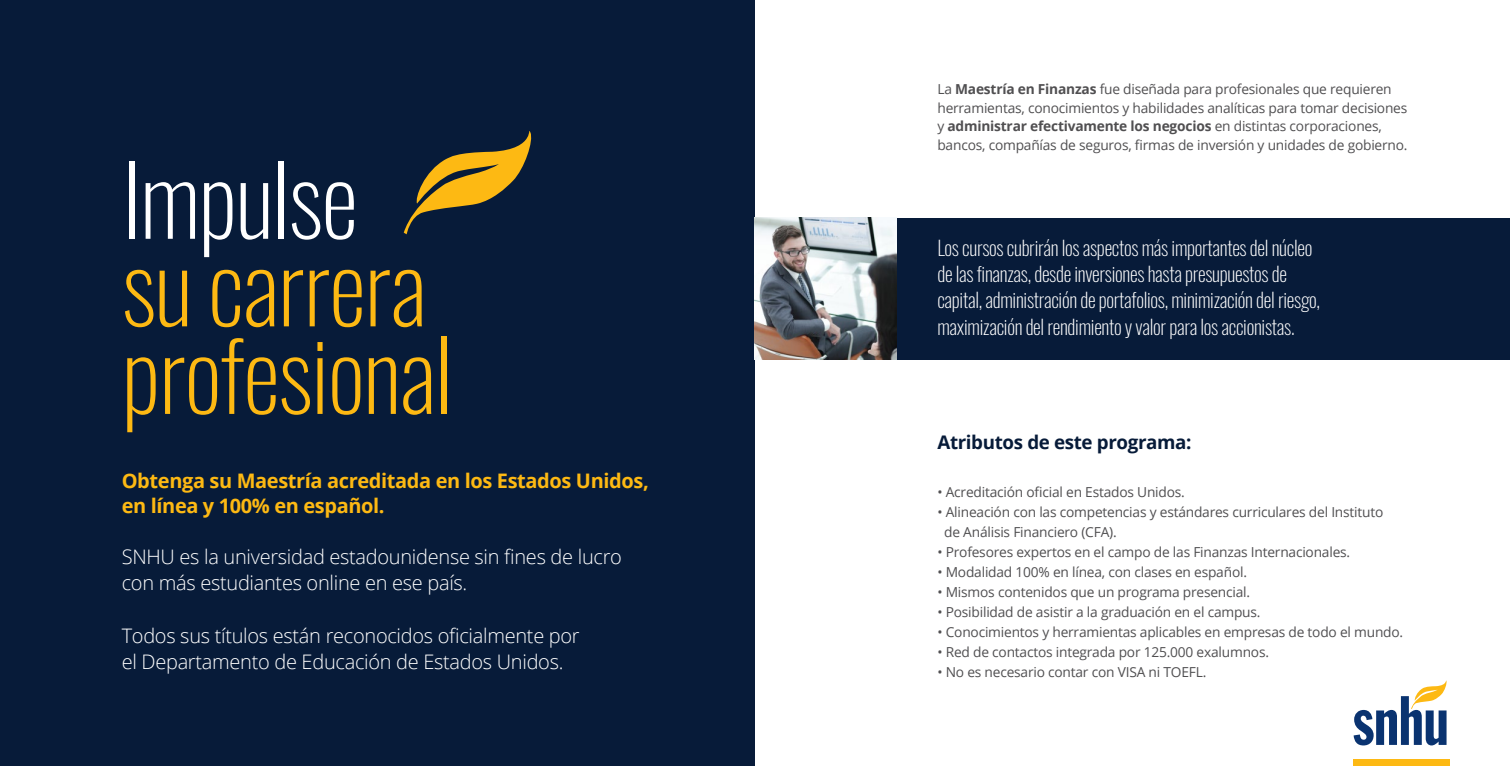
<style>
.page{position:relative;width:1510px;height:766px;background:#fff}
.page>*{position:absolute;margin:0;border:0;box-sizing:border-box;transform-origin:0 0}
.t1{font:200 96.25px/87.5px "Oswald";letter-spacing:-.015em;color:#fdb913}
.t2{font:200 96.25px "Oswald";letter-spacing:-.015em;color:#fff}
.t3{font:200 20px/26.2px "Oswald";letter-spacing:-.015em;color:#fff}
.t4{font:300 20px/26.2px "Open Sans";letter-spacing:-.015em;color:#fff}
.t5{font:700 20px/25px "Open Sans";letter-spacing:-.02em;color:#fdb913}
.t6{font:700 18.75px "Open Sans";letter-spacing:-.02em;color:#071b39}
.t7{font:13.75px/18.8px "Open Sans";letter-spacing:-.015em;color:#504f51}
.s1{font-weight:700}
</style>
<div class="page">
<div style="left:0;top:0;width:755px;height:765px;background:#071b39"></div>
<svg style="left:404px;top:131px;width:128px;height:103px"></svg>
<div style="left:846px;top:218px;width:663px;height:141px;background:#071b39"></div>
<svg style="left:1353px;top:680px;width:94px;height:65px"></svg>
<div style="left:1353px;top:759px;width:96px;height:6px;background:#fdb913"></div>
<img style="left:755px;top:218px;width:142px;height:141px">
<h1 class="t2" style="left:122px;top:135px;width:238px">Impulse</h1>
<h1 class="t1" style="left:122px;top:243px;width:332px">su carrera profesional</h1>
<h2 class="t5" style="left:122px;top:468px;width:528px">Obtenga su Maestría acreditada en los Estados Unidos, en línea y 100% en español.</h2>
<h2 class="t4" style="left:122px;top:543px;width:501px">SNHU es la universidad estadounidense sin fines de lucro con más estudiantes online en ese país.</h2>
<h2 class="t4" style="left:122px;top:621px;width:459px">Todos sus títulos están reconocidos oficialmente por el Departamento de Educación de Estados Unidos.</h2>
<p class="t7" style="left:937px;top:79px;width:471px">La <span class="s1">Maestría en Finanzas</span> fue diseñada para profesionales que requieren herramientas, conocimientos y habilidades analíticas para tomar decisiones y <span class="s1">administrar efectivamente los negocios</span> en distintas corporaciones, bancos, compañías de seguros, firmas de inversión y unidades de gobierno.</p>
<p class="t3" style="left:937px;top:234px;width:384px">Los cursos cubrirán los aspectos más importantes del núcleo de las finanzas, desde inversiones hasta presupuestos de capital, administración de portafolios, minimización del riesgo, maximización del rendimiento y valor para los accionistas.</p>
<h3 class="t6" style="left:937px;top:429px;width:255px">Atributos de este programa:</h3>
<p class="t7" style="left:937px;top:482px;width:249px">• Acreditación oficial en Estados Unidos.</p>
<p class="t7" style="left:944px;top:501px;width:441px;line-height:20px;text-indent:-7px">• Alineación con las competencias y estándares curriculares del Instituto de Análisis Financiero (CFA).</p>
<p class="t7" style="left:937px;top:542px;width:414px">• Profesores expertos en el campo de las Finanzas Internacionales.</p>
<p class="t7" style="left:937px;top:562px;width:311px">• Modalidad 100% en línea, con clases en español.</p>
<p class="t7" style="left:937px;top:582px;width:314px">• Mismos contenidos que un programa presencial.</p>
<p class="t7" style="left:937px;top:602px;width:324px">• Posibilidad de asistir a la graduación en el campus.</p>
<p class="t7" style="left:937px;top:622px;width:467px">• Conocimientos y herramientas aplicables en empresas de todo el mundo.</p>
<p class="t7" style="left:937px;top:642px;width:333px">• Red de contactos integrada por 125.000 exalumnos.</p>
<p class="t7" style="left:937px;top:662px;width:270px">• No es necesario contar con VISA ni TOEFL.</p>
</div>
